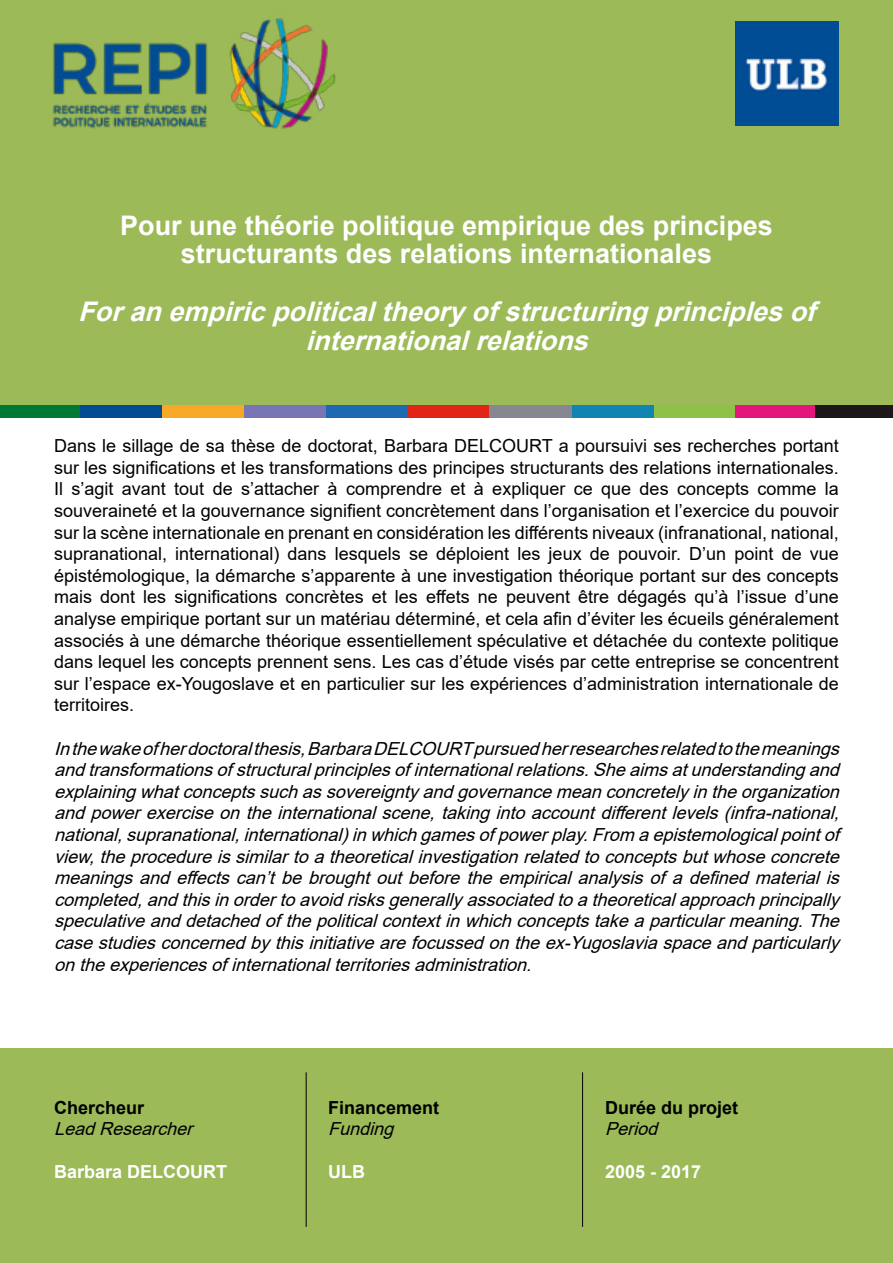
<style>
.page{position:relative;width:893px;height:1263px;background:#fff}
.page>*{position:absolute;margin:0;border:0;box-sizing:border-box;transform-origin:0 0}
.t1{font:700 27px/28.8px "Arial";color:#fff;text-align:center}
.t2{font:italic 700 27px/28.8px "Arial";color:#fff;text-align:center}
.t3{font:18px/21.6px "Arial";color:#000;text-align:justify}
.t4{font:italic 18px/21.6px "Arial";color:#000;text-align:justify}
.t5{font:700 18px "Arial";color:#000}
.t6{font:700 18px "Arial";color:#fff}
</style>
<div class="page">
<div style="left:0;top:0;width:893px;height:405px;background:#9cba58"></div>
<img style="left:736px;top:22px;width:103px;height:103px">
<div style="left:0;top:1048px;width:893px;height:215px;background:#9cba58"></div>
<hr style="left:306px;top:1072px;width:1px;height:155px;background:#000">
<hr style="left:582px;top:1072px;width:1px;height:155px;background:#000">
<div style="left:734px;top:405px;width:82px;height:12px;background:#e4167d"></div>
<div style="left:816px;top:405px;width:77px;height:12px;background:#1d171a"></div>
<div style="left:654px;top:405px;width:80px;height:12px;background:#8fc148"></div>
<div style="left:408px;top:405px;width:82px;height:12px;background:#e22417"></div>
<div style="left:326px;top:405px;width:82px;height:12px;background:#1f69b2"></div>
<div style="left:572px;top:405px;width:82px;height:12px;background:#1284b4"></div>
<div style="left:79px;top:405px;width:84px;height:12px;background:#004b93"></div>
<div style="left:244px;top:405px;width:82px;height:12px;background:#7874b5"></div>
<div style="left:490px;top:405px;width:82px;height:12px;background:#868790"></div>
<div style="left:162px;top:405px;width:82px;height:12px;background:#f7a827"></div>
<div style="left:0;top:405px;width:79px;height:12px;background:#007934"></div>
<img style="left:53px;top:18px;width:283px;height:111px">
<h1 class="t1" style="left:120px;top:211px;width:654px">Pour une théorie politique empirique des principes structurants des relations internationales</h1>
<h1 class="t2" style="left:78px;top:297px;width:749px">Foranempiricpoliticaltheoryofstructuringprinciplesof internationalrelations</h1>
<p class="t3" style="left:54px;top:435px;width:786px">Dans le sillage de sa thèse de doctorat, Barbara DELCOURT a poursuivi ses recherches portant sur les significations et les transformations des principes structurants des relations internationales.<br>Il s’agit avant tout de s’attacher à comprendre et à expliquer ce que des concepts comme la souveraineté et la gouvernance signifient concrètement dans l’organisation et l’exercice du pouvoir sur la scène internationale en prenant en considération les différents niveaux (infranational, national, supranational, international) dans lesquels se déploient les jeux de pouvoir. D’un point de vue épistémologique, la démarche s’apparente à une investigation théorique portant sur des concepts mais dont les significations concrètes et les effets ne peuvent être dégagés qu’à l’issue d’une analyse empirique portant sur un matériau déterminé, et cela afin d’éviter les écueils généralement associés à une démarche théorique essentiellement spéculative et détachée du contexte politique dans lequel les concepts prennent sens. Les cas d’étude visés par cette entreprise se concentrent sur l’espace ex-Yougoslave et en particulier sur les expériences d’administration internationale de territoires.</p>
<p class="t4" style="left:54px;top:737px;width:793px">Inthewakeofherdoctoralthesis,BarbaraDELCOURTpursuedherresearchesrelatedtothemeanings andtransformationsofstructuralprinciplesofinternationalrelations.Sheaimsatunderstandingand explainingwhatconceptssuchassovereigntyandgovernancemeanconcretelyintheorganization andpowerexerciseontheinternationalscene,takingintoaccountdifferentlevels(infra-national, national,supranational,international)inwhichgamesofpowerplay.From aepistemologicalpointof view,theprocedureissimilartoatheoreticalinvestigationrelatedtoconceptsbutwhoseconcrete meaningsandeffectscan’tbebroughtoutbeforetheempiricalanalysisofadefinedmaterialis completed,andthisinordertoavoidrisksgenerallyassociatedtoatheoreticalapproachprincipally speculativeanddetachedofthepoliticalcontextinwhichconceptstakeaparticularmeaning.The casestudiesconcernedbythisinitiativearefocussedontheex-Yugoslaviaspaceandparticularly ontheexperiencesofinternationalterritoriesadministration.</p>
<p class="t5" style="left:54px;top:1094px;width:92px">Chercheur</p>
<p class="t4" style="left:54px;top:1118px;width:146px">LeadResearcher</p>
<p class="t6" style="left:54px;top:1159px;width:175px">Barbara DELCOURT</p>
<p class="t5" style="left:328px;top:1094px;width:113px">Financement</p>
<p class="t4" style="left:328px;top:1118px;width:73px">Funding</p>
<p class="t6" style="left:328px;top:1159px;width:38px">ULB</p>
<p class="t5" style="left:605px;top:1094px;width:135px">Durée du projet</p>
<p class="t4" style="left:605px;top:1118px;width:60px">Period</p>
<p class="t6" style="left:605px;top:1159px;width:98px">2005 - 2017</p>
</div>
